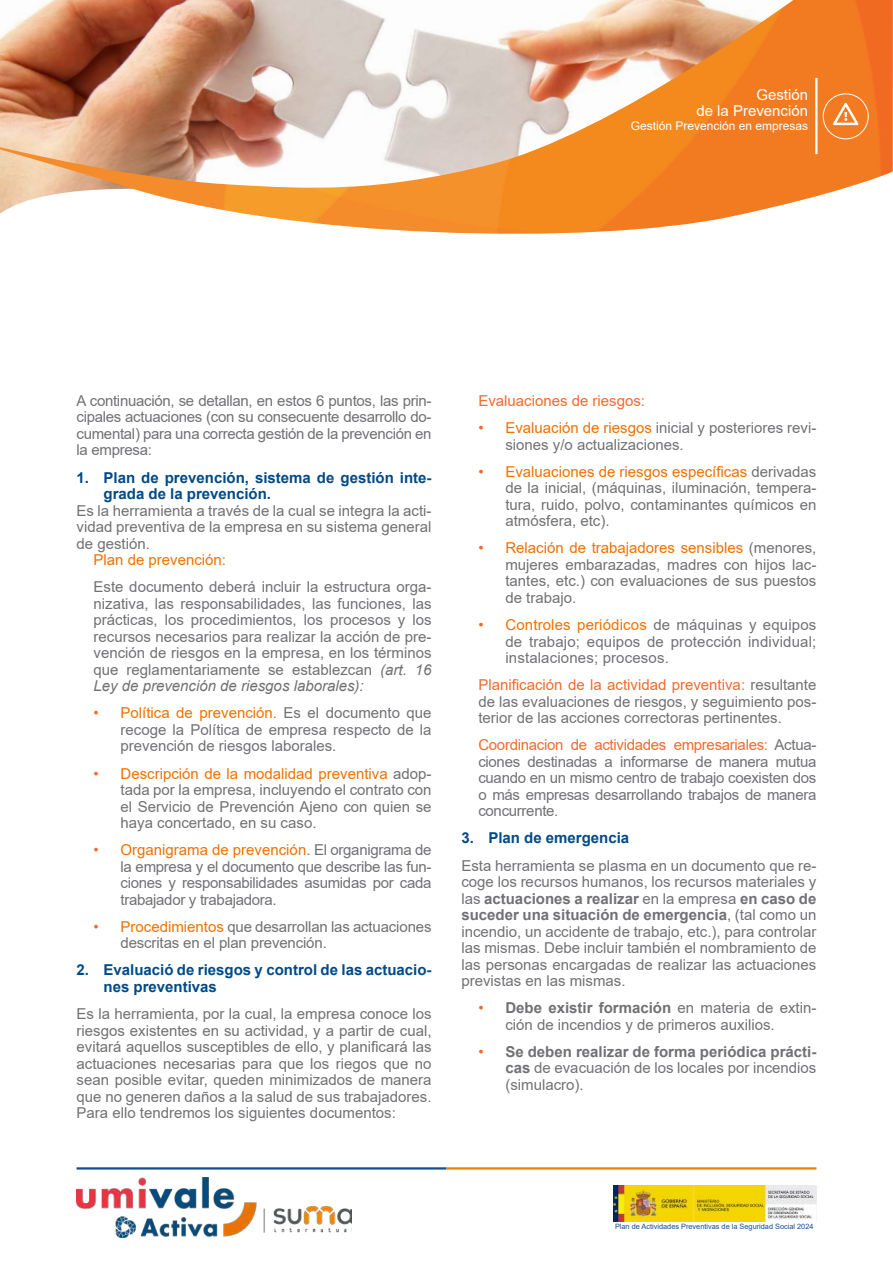
<style>
.page{position:relative;width:893px;height:1263px;background:#fff}
.page>*{position:absolute;margin:0;border:0;box-sizing:border-box;transform-origin:0 0}
.t1{font:15px/16.5px "Arial";color:#717074;text-align:justify}
.t2{font:700 15px/16.5px "Arial";color:#004a87}
.t3{font:15px "Arial";color:#f26a2c}
.t4{font:15px/16.6px "Arial";color:#fff;text-align:right}
.t5{font:15px "Arial";color:#ef7100}
.t6{font:12px "Arial";color:#fff}
.t7{font:7.35px "Arial";color:#124d91}
.s1{font-style:italic}
.s2{color:#f26a2c}
.s3{color:#ef7100}
.s4{font-weight:700}
</style>
<div class="page">
<img style="left:614px;top:1185px;width:202px;height:36px">
<hr style="left:77px;top:1167px;width:369px;height:2px;background:#124d91">
<hr style="left:446px;top:1167px;width:370px;height:2px;background:#e78208">
<img style="left:77px;top:1178px;width:275px;height:59px">
<img style="left:0;top:0;width:893px;height:234px">
<hr style="left:815px;top:78px;width:2px;height:76px;background:#fff">
<svg style="left:833px;top:103px;width:25px;height:22px"></svg>
<div style="left:823px;top:93px;width:46px;height:46px;border:1px solid #fff;border-radius:50%"></div>
<p class="t4" style="left:696px;top:86px;width:113px">Gestión<br>de la Prevención</p>
<p class="t6" style="left:631px;top:118px;width:179px">Gestión Prevención en empresas</p>
<p class="t1" style="left:77px;top:392px;width:357px">A continuación, se detallan, en estos 6 puntos, las prin&shy;cipales actuaciones (con su consecuente desarrollo do&shy;cumental) para una correcta gestión de la prevención en la empresa:</p>
<p class="t2" style="left:104px;top:469px;width:330px;text-indent:-27px">1. Plan de prevención, sistema de gestión inte&shy;grada de la prevención.</p>
<p class="t1" style="left:77px;top:502px;width:357px">Es la herramienta a través de la cual se integra la acti&shy;vidad preventiva de la empresa en su sistema general de gestión.</p>
<p class="t5" style="left:94px;top:549px;width:134px">Plan de prevención:</p>
<p class="t1" style="left:94px;top:579px;width:340px">Este documento deberá incluir la estructura orga&shy;nizativa, las responsabilidades, las funciones, las prácticas, los procedimientos, los procesos y los recursos necesarios para realizar la acción de pre&shy;vención de riesgos en la empresa, en los términos que reglamentariamente se establezcan <span class="s1">(art. 16<br>Ley de prevención de riesgos laborales):</span></p>
<p class="t1" style="left:121px;top:705px;width:313px;text-indent:-27px"><span class="s2">•</span> <span class="s3">Política de prevención.</span> Es el documento que recoge la Política de empresa respecto de la prevención de riesgos laborales.</p>
<p class="t1" style="left:121px;top:765px;width:313px;text-indent:-27px"><span class="s2">•</span> <span class="s3">Descripción de la modalidad preventiva</span> adop&shy;tada por la empresa, incluyendo el contrato con el Servicio de Prevención Ajeno con quien se haya concertado, en su caso.</p>
<p class="t1" style="left:121px;top:841px;width:313px;text-indent:-27px"><span class="s2">•</span> <span class="s3">Organigrama de prevención</span>. El organigrama de la empresa y el documento que describe las fun&shy;ciones y responsabilidades asumidas por cada trabajador y trabajadora.</p>
<p class="t1" style="left:121px;top:918px;width:312px;text-indent:-27px"><span class="s2">•</span> <span class="s3">Procedimientos</span> que desarrollan las actuaciones descritas en el plan prevención.</p>
<p class="t2" style="left:104px;top:962px;width:330px;text-indent:-27px">2. Evaluació de riesgos y control de las actuacio&shy;nes preventivas</p>
<p class="t1" style="left:77px;top:1005px;width:357px">Es la herramienta, por la cual, la empresa conoce los riesgos existentes en su actividad, y a partir de cual, evitará aquellos susceptibles de ello, y planificará las actuaciones necesarias para que los riegos que no sean posible evitar, queden minimizados de manera que no generen daños a la salud de sus trabajadores.<br>Para ello tendremos los siguientes documentos:</p>
<p class="t3" style="left:478px;top:390px;width:168px">Evaluaciones de riesgos:</p>
<p class="t1" style="left:505px;top:419px;width:313px;text-indent:-27px"><span class="s2">•</span> <span class="s3">Evaluación de riesgos</span> inicial y posteriores revi&shy;siones y/o actualizaciones.</p>
<p class="t1" style="left:505px;top:463px;width:313px;text-indent:-27px"><span class="s2">•</span> <span class="s3">Evaluaciones de riesgos específicas</span> derivadas de la inicial, (máquinas, iluminación, tempera&shy;tura, ruido, polvo, contaminantes químicos en atmósfera, etc).</p>
<p class="t1" style="left:505px;top:540px;width:313px;text-indent:-27px"><span class="s2">•</span> <span class="s3">Relación de trabajadores sensibles</span> (menores, mujeres embarazadas, madres con hijos lac&shy;tantes, etc.) con evaluaciones de sus puestos de trabajo.</p>
<p class="t1" style="left:505px;top:616px;width:312px;text-indent:-27px"><span class="s2">•</span> <span class="s3">Controles periódicos</span> de máquinas y equipos de trabajo; equipos de protección individual; instalaciones; procesos.</p>
<p class="t1" style="left:478px;top:676px;width:340px"><span class="s2">Planificación de la actividad preventiva:</span> resultante de las evaluaciones de riesgos, y seguimiento pos&shy;terior de las acciones correctoras pertinentes.</p>
<p class="t1" style="left:478px;top:737px;width:340px"><span class="s2">Coordinacion de actividades empresariales:</span> Actua&shy;ciones destinadas a informarse de manera mutua cuando en un mismo centro de trabajo coexisten dos o más empresas desarrollando trabajos de manera concurrente.</p>
<p class="t2" style="left:461px;top:830px;width:169px">3. Plan de emergencia</p>
<p class="t1" style="left:461px;top:857px;width:357px">Esta herramienta se plasma en un documento que re&shy;coge los recursos humanos, los recursos materiales y las <span class="s4">actuaciones a realizar</span> en la empresa <span class="s4">en caso de suceder una situación de emergencia</span>, (tal como un incendio, un accidente de trabajo, etc.), para controlar las mismas. Debe incluir también el nombramiento de las personas encargadas de realizar las actuaciones previstas en las mismas.</p>
<p class="t1" style="left:505px;top:999px;width:313px;text-indent:-27px"><span class="s2">•</span> <span class="s4">Debe existir formación</span> en materia de extin&shy;ción de incendios y de primeros auxilios.</p>
<p class="t1" style="left:505px;top:1043px;width:313px;text-indent:-27px"><span class="s2">•</span> <span class="s4">Se deben realizar de forma periódica prácti&shy;cas</span> de evacuación de los locales por incendios (simulacro).</p>
<p class="t7" style="left:615px;top:1221px;width:200px">Plan de Actividades Preventivas de la Seguridad Social 2024</p>
</div>
